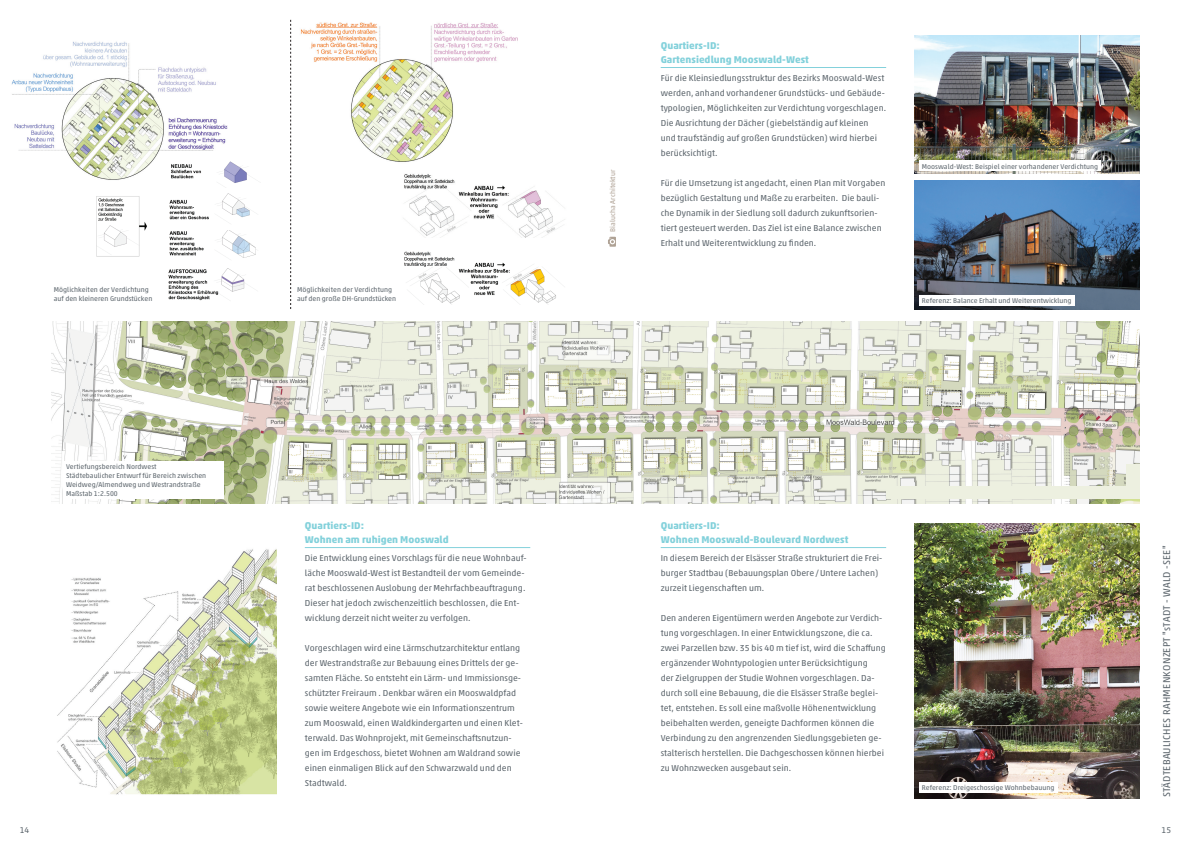
<style>
.page{position:relative;width:1191px;height:842px;background:#fff}
.page>*{position:absolute;margin:0;border:0;box-sizing:border-box;transform-origin:0 0}
.t1{font:700 10px/14px "Akko Pro";letter-spacing:.005em;color:#83d1db}
.t2{font:10px "Akko Pro";letter-spacing:.03em;color:#5e676e}
.t3{font:8.8px/15px "Akko Pro";letter-spacing:.005em;color:#5e676e}
.t4{font:8.5px "Akko Pro";color:#5e676e}
.t5{font:7px/9px "Akko Pro";letter-spacing:.005em;color:#5e676e}
.t6{font:7px "Akko Pro";letter-spacing:.005em;color:#afa295}
</style>
<div class="page">
<img style="left:51px;top:322px;width:1089px;height:182px">
<img style="left:57px;top:549px;width:219px;height:246px">
<hr style="left:660px;top:547px;width:226px;height:1px;background:#83d1db">
<hr style="left:660px;top:67px;width:226px;height:1px;background:#83d1db">
<hr style="left:305px;top:547px;width:225px;height:1px;background:#83d1db">
<img style="left:169px;top:193px;width:88px;height:30px">
<img style="left:169px;top:230px;width:87px;height:28px">
<img style="left:169px;top:269px;width:82px;height:32px">
<img style="left:96px;top:196px;width:51px;height:61px">
<img style="left:404px;top:251px;width:156px;height:53px">
<img style="left:403px;top:174px;width:162px;height:63px">
<img style="left:11px;top:41px;width:216px;height:139px">
<img style="left:291px;top:20px;width:226px;height:144px">
<img style="left:914px;top:35px;width:225px;height:139px">
<img style="left:914px;top:181px;width:225px;height:129px">
<svg style="left:290px;top:20px;width:1px;height:289px"></svg>
<img style="left:914px;top:523px;width:226px;height:276px">
<div style="left:63px;top:461px;width:161px;height:38px;background:#fff"></div>
<div style="left:919px;top:160px;width:182px;height:11px;background:#fff"></div>
<div style="left:919px;top:295px;width:155px;height:11px;background:#fff"></div>
<div style="left:919px;top:782px;width:138px;height:11px;background:#fff"></div>
<div style="left:886px;top:486px;width:254px;height:13px;background:#edf0e0"></div>
<div style="left:1126px;top:464px;width:14px;height:24px;background:#edf0e0"></div>
<img style="left:169px;top:159px;width:87px;height:24px">
<svg style="left:608px;top:237px;width:8px;height:10px"></svg>
<p class="t5" style="left:54px;top:285px;width:100px">Möglichkeiten der Verdichtung auf den kleineren Grundstücken</p>
<p class="t5" style="left:297px;top:285px;width:101px">Möglichkeiten der Verdichtung auf den große DH-Grundstücken</p>
<p class="t5" style="left:66px;top:462px;width:142px">Vertiefungsbereich Nordwest Städtebaulicher Entwurf für Bereich zwischen Weidweg/Almendweg und Westrandstraße Maßstab 1:2.500</p>
<p class="t1" style="left:305px;top:518px;width:145px">Quartiers-ID:<br>Wohnen am ruhigen Mooswald</p>
<p class="t3" style="left:305px;top:550px;width:223px">Die Entwicklung eines Vorschlags für die neue Wohnbauf&shy;läche Mooswald-West ist Bestandteil der vom Gemeinde&shy;rat beschlossenen Auslobung der Mehrfachbeauftragung.<br>Dieser hat jedoch zwischenzeitlich beschlossen, die Ent&shy;wicklung derzeit nicht weiter zu verfolgen.</p>
<p class="t3" style="left:305px;top:640px;width:220px">Vorgeschlagen wird eine Lärmschutzarchitektur entlang der Westrandstraße zur Bebauung eines Drittels der ge&shy;samten Fläche. So entsteht ein Lärm- und Immissionsge&shy;schützter Freiraum . Denkbar wären ein Mooswaldpfad sowie weitere Angebote wie ein Informationszentrum zum Mooswald, einen Waldkindergarten und einen Klet&shy;terwald. Das Wohnprojekt, mit Gemeinschaftsnutzun&shy;gen im Erdgeschoss, bietet Wohnen am Waldrand sowie einen einmaligen Blick auf den Schwarzwald und den Stadtwald.</p>
<p class="t6" style="left:608px;top:232px;width:63px;rotate:-90deg">Bialucha Architektur</p>
<p class="t1" style="left:660px;top:38px;width:150px">Quartiers-ID:<br>Gartensiedlung Mooswald-West</p>
<p class="t3" style="left:660px;top:70px;width:227px">Für die Kleinsiedlungsstruktur des Bezirks Mooswald-West werden, anhand vorhandener Grundstücks- und Gebäude&shy;typologien, Möglichkeiten zur Verdichtung vorgeschlagen.<br>Die Ausrichtung der Dächer (giebelständig auf kleinen<br>und traufständig auf großen Grundstücken) wird hierbei berücksichtigt.</p>
<p class="t3" style="left:660px;top:175px;width:226px">Für die Umsetzung ist angedacht, einen Plan mit Vorgaben bezüglich Gestaltung und Maße zu erarbeiten. Die bauli&shy;che Dynamik in der Siedlung soll dadurch zukunftsorien&shy;tiert gesteuert werden. Das Ziel ist eine Balance zwischen Erhalt und Weiterentwicklung zu finden.</p>
<p class="t5" style="left:921px;top:162px;width:178px">Mooswald-West: Beispiel einer vorhandener Verdichtung</p>
<p class="t5" style="left:921px;top:296px;width:151px">Referenz: Balance Erhalt und Weiterentwicklung</p>
<p class="t1" style="left:660px;top:518px;width:189px">Quartiers-ID:<br>Wohnen Mooswald-Boulevard Nordwest</p>
<p class="t3" style="left:660px;top:550px;width:223px">In diesem Bereich der Elsässer Straße strukturiert die Frei&shy;burger Stadtbau (Bebauungsplan Obere/Untere Lachen) zurzeit Liegenschaften um.</p>
<p class="t3" style="left:660px;top:610px;width:227px">Den anderen Eigentümern werden Angebote zur Verdich&shy;tung vorgeschlagen. In einer Entwicklungszone, die ca. zwei Parzellen bzw. 35 bis 40 m tief ist, wird die Schaffung ergänzender Wohntypologien unter Berücksichtigung<br>der Zielgruppen der Studie Wohnen vorgeschlagen. Da&shy;durch soll eine Bebauung, die die Elsässer Straße beglei&shy;tet, entstehen. Es soll eine maßvolle Höhenentwicklung beibehalten werden, geneigte Dachformen können die Verbindung zu den angrenzenden Siedlungsgebieten ge&shy;stalterisch herstellen. Die Dachgeschossen können hierbei zu Wohnzwecken ausgebaut sein.</p>
<p class="t5" style="left:921px;top:783px;width:134px">Referenz: Dreigeschossige Wohnbebauung</p>
<p class="t2" style="left:1160px;top:797px;width:253px;rotate:-90deg">STÄDTEBAULICHES RAHMEN KONZEPT "sTADT - WALD -SEE"</p>
<p class="t4" style="left:20px;top:825px;width:11px">14</p>
<p class="t4" style="left:1161px;top:825px;width:11px">15</p>
</div>
